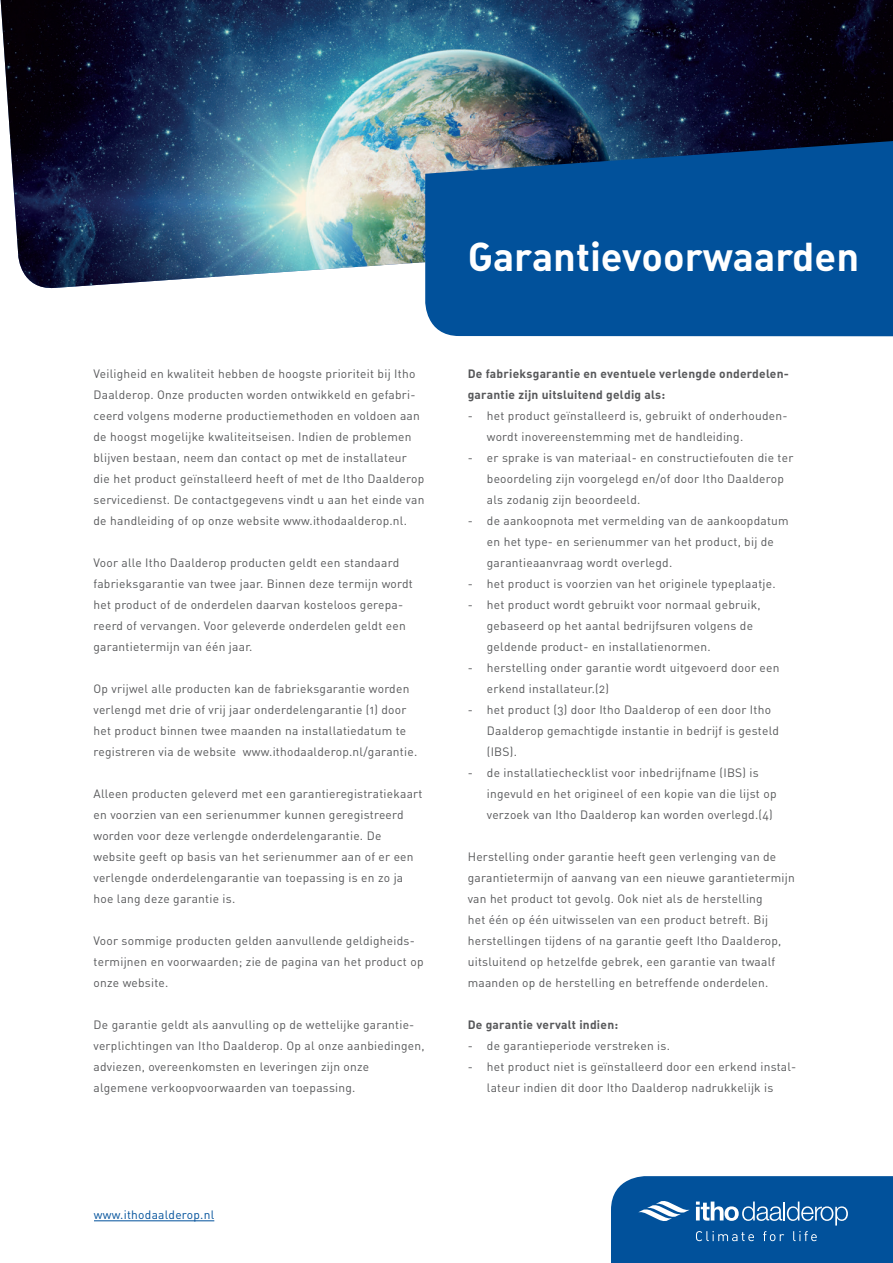
<style>
.page{position:relative;width:893px;height:1263px;background:#fff}
.page>*{position:absolute;margin:0;border:0;box-sizing:border-box;transform-origin:0 0}
.t1{font:39.75px "DIN Bold Alternate";color:#fff}
.t2{font:12px/21px "DIN Regular Alternate";letter-spacing:.02em;color:#57585a}
.t3{font:12px/21px "DIN Bold Alternate";letter-spacing:.02em;color:#57585a}
.t4{font:12px "DIN Regular Alternate";letter-spacing:.02em;color:#01519b}
</style>
<div class="page">
<img style="left:0;top:0;width:893px;height:289px">
<svg style="left:611px;top:1176px;width:282px;height:87px;background:#145ea2"></svg>
<svg style="left:425px;top:140px;width:468px;height:196px;background:#085196"></svg>
<hr style="left:94px;top:1220px;width:120px;height:1px;background:#01519b">
<p class="t2" style="left:94px;top:363px;width:332px">Veiligheid en kwaliteit hebben de hoogste prioriteit bij Itho Daalderop. Onze producten worden ontwikkeld en gefabri&shy;ceerd volgens moderne productiemethoden en voldoen aan de hoogst mogelijke kwaliteitseisen. Indien de problemen blijven bestaan, neem dan contact op met de installateur die het product geïnstalleerd heeft of met de Itho Daalderop servicedienst. De contactgegevens vindt u aan het einde van de handleiding of op onze website www.ithodaalderop.nl.</p>
<p class="t2" style="left:94px;top:552px;width:321px">Voor alle Itho Daalderop producten geldt een standaard fabrieksgarantie van twee jaar. Binnen deze termijn wordt het product of de onderdelen daarvan kosteloos gerepa&shy;reerd of vervangen. Voor geleverde onderdelen geldt een garantietermijn van één jaar.</p>
<p class="t2" style="left:94px;top:678px;width:325px">Op vrijwel alle producten kan de fabrieksgarantie worden verlengd met drie of vrij jaar onderdelengarantie (1) door het product binnen twee maanden na installatiedatum te registreren via de website www.ithodaalderop.nl/garantie.</p>
<p class="t2" style="left:94px;top:783px;width:330px">Alleen producten geleverd met een garantieregistratiekaart en voorzien van een serienummer kunnen geregistreerd worden voor deze verlengde onderdelengarantie. De website geeft op basis van het serienummer aan of er een verlengde onderdelengarantie van toepassing is en zo ja hoe lang deze garantie is.</p>
<p class="t2" style="left:94px;top:930px;width:331px">Voor sommige producten gelden aanvullende geldigheids&shy;termijnen en voorwaarden; zie de pagina van het product op onze website.</p>
<p class="t2" style="left:94px;top:1014px;width:333px">De garantie geldt als aanvulling op de wettelijke garantie&shy;verplichtingen van Itho Daalderop. Op al onze aanbiedingen, adviezen, overeenkomsten en leveringen zijn onze algemene verkoopvoorwaarden van toepassing.</p>
<h1 class="t1" style="left:468px;top:231px;width:393px">Garantievoorwaarden</h1>
<p class="t3" style="left:468px;top:363px;width:323px">De fabrieksgarantie en eventuele verlengde onderdelen&shy;garantie zijn uitsluitend geldig als:</p>
<p class="t2" style="left:487px;top:405px;width:302px;text-indent:-19px">- het product geïnstalleerd is, gebruikt of onderhouden&shy;wordt inovereenstemming met de handleiding.</p>
<p class="t2" style="left:487px;top:447px;width:308px;text-indent:-19px">- er sprake is van materiaal- en constructiefouten die ter beoordeling zijn voorgelegd en/of door Itho Daalderop als zodanig zijn beoordeeld.</p>
<p class="t2" style="left:487px;top:510px;width:303px;text-indent:-19px">- de aankoopnota met vermelding van de aankoopdatum en het type- en serienummer van het product, bij de garantieaanvraag wordt overlegd.</p>
<p class="t2" style="left:468px;top:573px;width:309px">- het product is voorzien van het originele typeplaatje.</p>
<p class="t2" style="left:487px;top:594px;width:275px;text-indent:-19px">- het product wordt gebruikt voor normaal gebruik, gebaseerd op het aantal bedrijfsuren volgens de geldende product- en installatienormen.</p>
<p class="t2" style="left:487px;top:657px;width:294px;text-indent:-19px">- herstelling onder garantie wordt uitgevoerd door een erkend installateur.(2)</p>
<p class="t2" style="left:487px;top:699px;width:294px;text-indent:-19px">- het product (3) door Itho Daalderop of een door Itho<br>Daalderop gemachtigde instantie in bedrijf is gesteld (IBS).</p>
<p class="t2" style="left:487px;top:762px;width:291px;text-indent:-19px">- de installatiechecklist voor inbedrijfname (IBS) is ingevuld en het origineel of een kopie van die lijst op verzoek van Itho Daalderop kan worden overlegd.(4)</p>
<p class="t2" style="left:468px;top:846px;width:329px">Herstelling onder garantie heeft geen verlenging van de garantietermijn of aanvang van een nieuwe garantietermijn van het product tot gevolg. Ook niet als de herstelling<br>het één op één uitwisselen van een product betreft. Bij herstellingen tijdens of na garantie geeft Itho Daalderop, uitsluitend op hetzelfde gebrek, een garantie van twaalf maanden op de herstelling en betreffende onderdelen.</p>
<p class="t3" style="left:468px;top:1014px;width:152px">De garantie vervalt indien:</p>
<p class="t2" style="left:468px;top:1035px;width:204px">- de garantieperiode verstreken is.</p>
<p class="t2" style="left:468px;top:1056px;width:330px;text-align:center">- het product niet is geïnstalleerd door een erkend instal&shy;lateur indien dit door Itho Daalderop nadrukkelijk is</p>
<p class="t4" style="left:94px;top:1207px;width:122px">www.ithodaalderop.nl</p>
</div>
